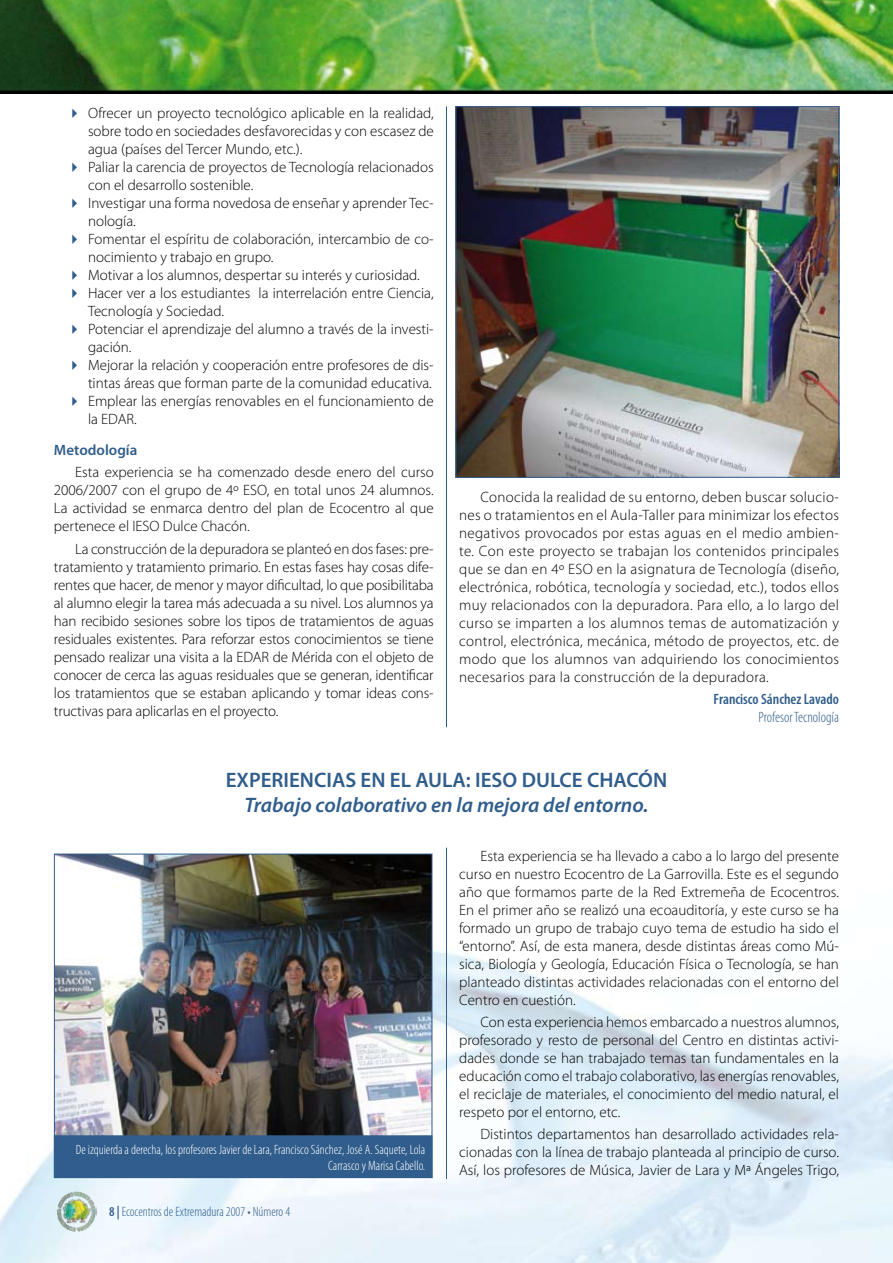
<style>
.page{position:relative;width:893px;height:1263px;background:#fff}
.page>*{position:absolute;margin:0;border:0;box-sizing:border-box;transform-origin:0 0}
.t1{font:italic 600 21px "Myriad Pro";color:#305d8c}
.t2{font:600 21px "Myriad Pro";color:#305d8c}
.t3{font:300 15px/18px "Myriad Pro";color:#000;text-align:justify}
.t4{font:600 condensed 15px "Myriad Pro";color:#305d8c}
.t5{font:300 condensed 15px "Myriad Pro";color:#305d8c}
.t6{font:600 15px "Myriad Pro";color:#305d8c}
.t7{font:300 condensed 13.5px/16.2px "Myriad Pro";color:#fff;text-align:right}
.t8{font:300 condensed 13.5px "Myriad Pro";color:#305d8c}
.s1{color:#305d8c}
.s2{font-weight:600}
</style>
<div class="page">
<img style="left:0;top:727px;width:893px;height:536px">
<img style="left:0;top:0;width:893px;height:93px">
<img style="left:54px;top:1191px;width:43px;height:41px">
<img style="left:457px;top:107px;width:383px;height:370px">
<div style="left:455px;top:106px;width:384px;height:372px;border:1px solid #305d8c"></div>
<img style="left:56px;top:856px;width:374px;height:279px">
<div style="left:54px;top:1136px;width:378px;height:41px;background:#305d8c"></div>
<div style="left:54px;top:1135px;width:378px;height:43px;border:1px solid #305d8c"></div>
<hr style="left:446px;top:106px;width:1px;height:621px;background:#305d8c">
<hr style="left:446px;top:848px;width:1px;height:331px;background:#305d8c">
<p class="t3" style="left:88px;top:104px;width:347px;text-indent:-21px"><span class="s1">✔</span> Ofrecer un proyecto tecnológico aplicable en la realidad, sobre todo en sociedades desfavorecidas y con escasez de agua (países del Tercer Mundo, etc.).</p>
<p class="t3" style="left:88px;top:158px;width:347px;text-indent:-21px"><span class="s1">✔</span> Paliar la carencia de proyectos de Tecnología relacionados con el desarrollo sostenible.</p>
<p class="t3" style="left:88px;top:194px;width:347px;text-indent:-21px"><span class="s1">✔</span> Investigar una forma novedosa de enseñar y aprender Tec&shy;nología.</p>
<p class="t3" style="left:88px;top:230px;width:347px;text-indent:-21px"><span class="s1">✔</span> Fomentar el espíritu de colaboración, intercambio de co&shy;nocimiento y trabajo en grupo.</p>
<p class="t3" style="left:67px;top:266px;width:355px"><span class="s1">✔</span> Motivar a los alumnos, despertar su interés y curiosidad.</p>
<p class="t3" style="left:88px;top:284px;width:347px;text-indent:-21px"><span class="s1">✔</span> Hacer ver a los estudiantes la interrelación entre Ciencia,<br>Tecnología y Sociedad.</p>
<p class="t3" style="left:88px;top:320px;width:347px;text-indent:-21px"><span class="s1">✔</span> Potenciar el aprendizaje del alumno a través de la investi&shy;gación.</p>
<p class="t3" style="left:67px;top:356px;width:368px;text-align:right"><span class="s1">✔</span> Mejorar la relación y cooperación entre profesores de dis&shy;tintas áreas que forman parte de la comunidad educativa.</p>
<p class="t3" style="left:88px;top:392px;width:347px;text-indent:-21px"><span class="s1">✔</span> Emplear las energías renovables en el funcionamiento de la EDAR.</p>
<p class="t6" style="left:54px;top:440px;width:85px">Metodología</p>
<p class="t3" style="left:54px;top:463px;width:381px;text-indent:21px">Esta experiencia se ha comenzado desde enero del curso 2006/2007 con el grupo de 4º ESO, en total unos 24 alumnos.<br>La actividad se enmarca dentro del plan de Ecocentro al que pertenece el IESO Dulce Chacón.</p>
<p class="t3" style="left:54px;top:539px;width:381px;text-indent:21px">La construcción de la depuradora se planteó en dos fases: pre&shy;tratamiento y tratamiento primario. En estas fases hay cosas dife&shy;rentes que hacer, de menor y mayor dificultad, lo que posibilitaba al alumno elegir la tarea más adecuada a su nivel. Los alumnos ya han recibido sesiones sobre los tipos de tratamientos de aguas residuales existentes. Para reforzar estos conocimientos se tiene pensado realizar una visita a la EDAR de Mérida con el objeto de conocer de cerca las aguas residuales que se generan, identificar los tratamientos que se estaban aplicando y tomar ideas cons&shy;tructivas para aplicarlas en el proyecto.</p>
<p class="t3" style="left:459px;top:487px;width:381px;text-indent:21px">Conocida la realidad de su entorno, deben buscar solucio&shy;nes o tratamientos en el Aula-Taller para minimizar los efectos negativos provocados por estas aguas en el medio ambien&shy;te. Con este proyecto se trabajan los contenidos principales que se dan en 4º ESO en la asignatura de Tecnología (diseño, electrónica, robótica, tecnología y sociedad, etc.), todos ellos muy relacionados con la depuradora. Para ello, a lo largo del curso se imparten a los alumnos temas de automatización y control, electrónica, mecánica, método de proyectos, etc. de modo que los alumnos van adquiriendo los conocimientos necesarios para la construcción de la depuradora.</p>
<p class="t4" style="left:714px;top:690px;width:127px">Francisco Sánchez Lavado</p>
<p class="t5" style="left:759px;top:708px;width:82px">Profesor Tecnología</p>
<h1 class="t2" style="left:226px;top:766px;width:443px">EXPERIENCIAS EN EL AULA: IESO DULCE CHACÓN</h1>
<h1 class="t1" style="left:244px;top:792px;width:406px">Trabajo colaborativo en la mejora del entorno.</h1>
<p class="t7" style="left:76px;top:1141px;width:351px">De izquierda a derecha, los profesores Javier de Lara, Francisco Sánchez, José A. Saquete, Lola<br>Carrasco y Marisa Cabello.</p>
<p class="t8" style="left:109px;top:1203px;width:182px"><span class="s2">8 |</span> Ecocentros de Extremadura 2007 • Número 4</p>
<p class="t3" style="left:459px;top:846px;width:381px;text-indent:21px">Esta experiencia se ha llevado a cabo a lo largo del presente curso en nuestro Ecocentro de La Garrovilla. Este es el segundo año que formamos parte de la Red Extremeña de Ecocentros.<br>En el primer año se realizó una ecoauditoría, y este curso se ha formado un grupo de trabajo cuyo tema de estudio ha sido el “entorno”. Así, de esta manera, desde distintas áreas como Mú&shy;sica, Biología y Geología, Educación Física o Tecnología, se han planteado distintas actividades relacionadas con el entorno del Centro en cuestión.</p>
<p class="t3" style="left:459px;top:1013px;width:381px;text-indent:21px">Con esta experiencia hemos embarcado a nuestros alumnos, profesorado y resto de personal del Centro en distintas activi&shy;dades donde se han trabajado temas tan fundamentales en la educación como el trabajo colaborativo, las energías renovables, el reciclaje de materiales, el conocimiento del medio natural, el respeto por el entorno, etc.</p>
<p class="t3" style="left:459px;top:1125px;width:381px;text-indent:21px">Distintos departamentos han desarrollado actividades rela&shy;cionadas con la línea de trabajo planteada al principio de curso.<br>Así, los profesores de Música, Javier de Lara y Mª Ángeles Trigo,</p>
</div>
